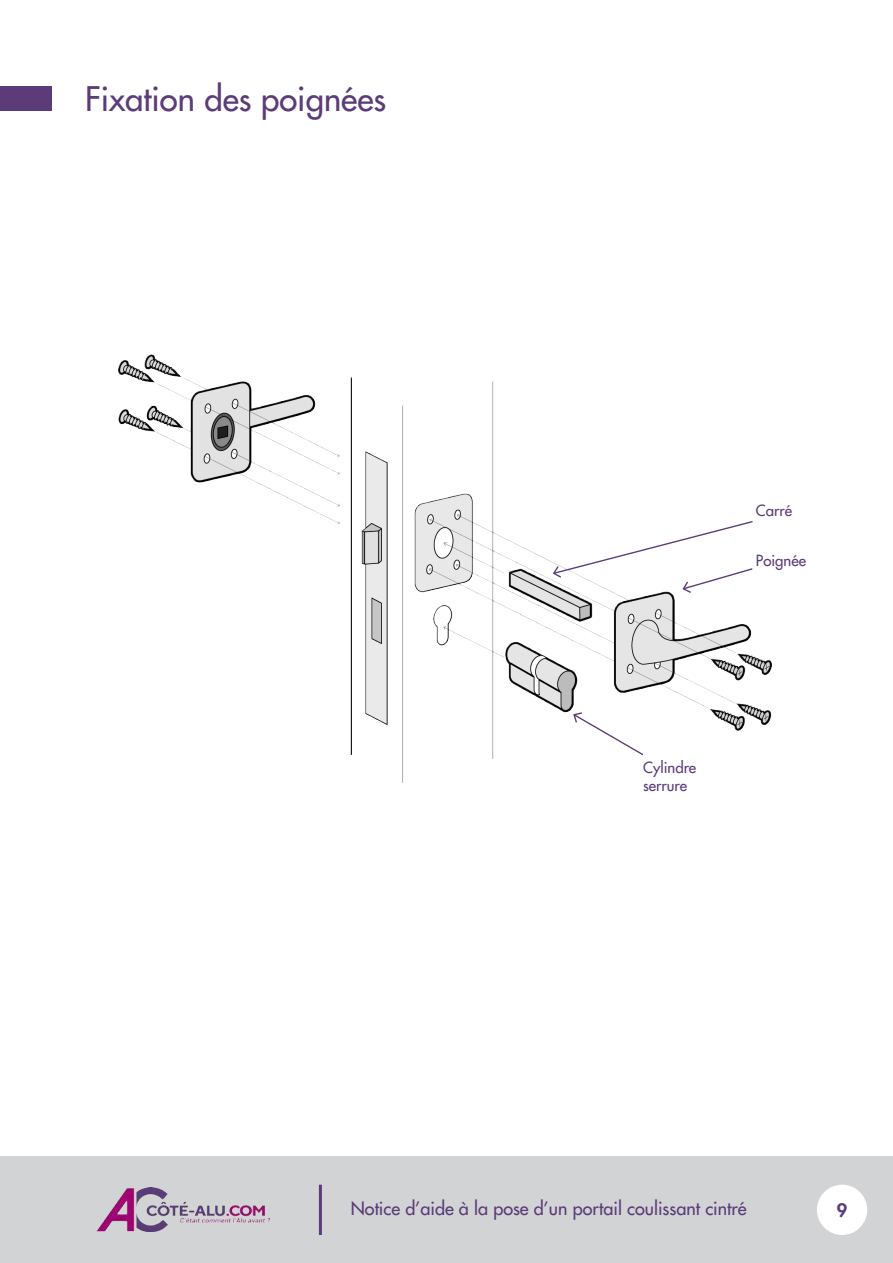
<style>
.page{position:relative;width:893px;height:1263px;background:#fff}
.page>*{position:absolute;margin:0;border:0;box-sizing:border-box;transform-origin:0 0}
.t1{font:33px "Futura LT";color:#5c3b79}
.t2{font:18px "Futura LT";color:#5c3b79}
.t3{font:800 18px "Futura LT";color:#5c3b79}
.t4{font:15px/18px "Futura LT";color:#5c3b79}
</style>
<div class="page">
<div style="left:0;top:1157px;width:893px;height:106px;background:#d1d3d4"></div>
<hr style="left:319px;top:1185px;width:3px;height:50px;background:#5c3b79">
<img style="left:97px;top:1188px;width:172px;height:44px">
<div style="left:817px;top:1185px;width:50px;height:50px;background:#fff;border-radius:50%"></div>
<img style="left:119px;top:355px;width:652px;height:427px">
<svg style="left:552px;top:520px;width:202px;height:74px"></svg>
<svg style="left:572px;top:711px;width:73px;height:45px"></svg>
<div style="left:0;top:87px;width:51px;height:24px;background:#5c3b79"></div>
<h1 class="t1" style="left:85px;top:78px;width:303px">Fixation des poignées</h1>
<p class="t4" style="left:756px;top:501px;width:38px">Carré</p>
<p class="t4" style="left:756px;top:552px;width:52px">Poignée</p>
<p class="t4" style="left:643px;top:758px;width:55px">Cylindre serrure</p>
<p class="t2" style="left:351px;top:1196px;width:397px">Notice d’aide à la pose d’un portail coulissant cintré</p>
<p class="t3" style="left:837px;top:1198px;width:12px">9</p>
</div>
